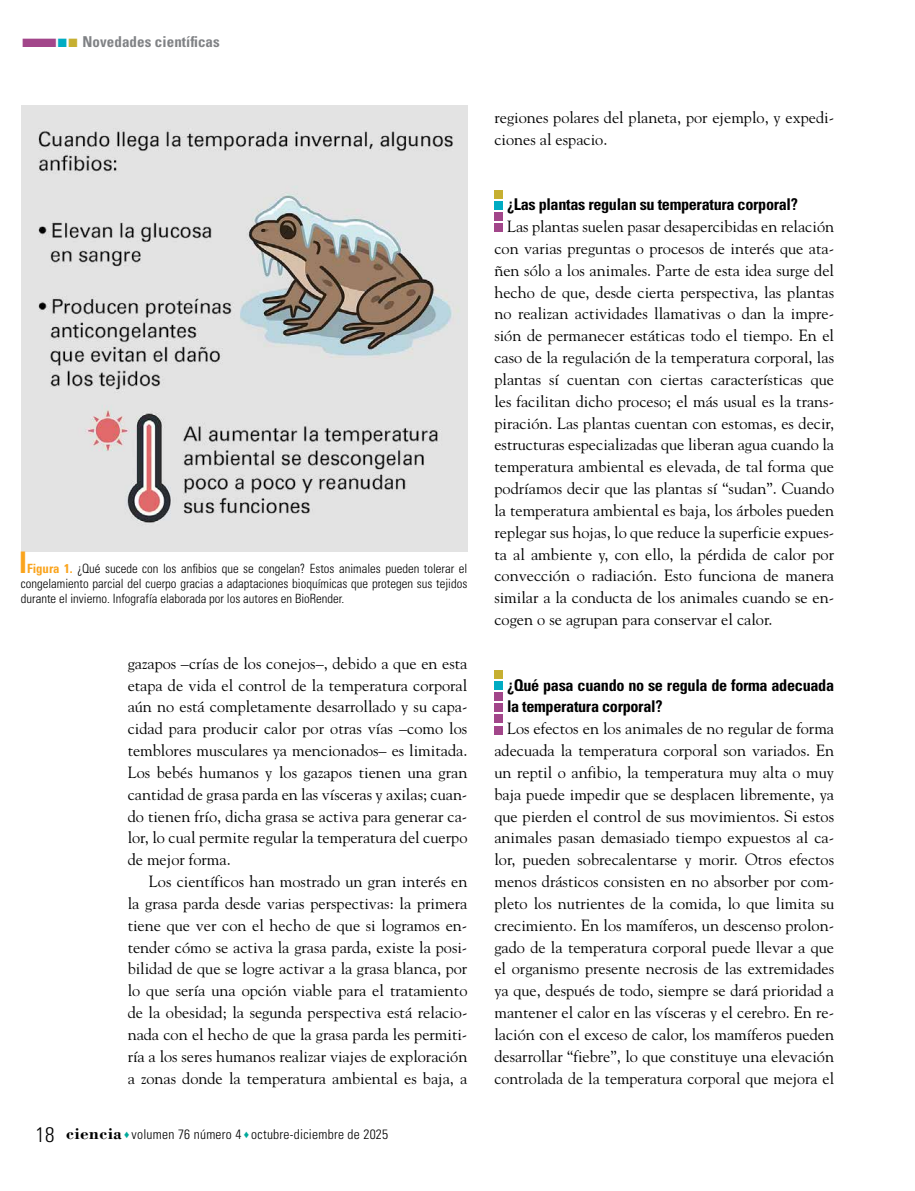
<style>
.page{position:relative;width:915px;height:1191px;background:#fff}
.page>*{position:absolute;margin:0;border:0;box-sizing:border-box;transform-origin:0 0}
.t1{font:16.2px/21.8px "Goudy Std";color:#000;text-align:justify}
.t2{font:700 condensed 16.2px/21.8px "Univers LT Std";letter-spacing:-.02em;color:#000}
.t3{font:700 condensed 15px "Univers LT Std";letter-spacing:.005em;color:#808285}
.t4{font:300 condensed 13.5px "Univers LT Std";letter-spacing:.02em;color:#000}
.t5{font:300 condensed 12.75px/15px "Univers LT Std";color:#000;text-align:justify}
.s1{color:#a2468a}
.s2{color:#00acc3}
.s3{color:#c6af31}
.s4{color:#faa41d}
.s5{font-weight:700;color:#faa41d}
.s6{font-size:21px}
.s7{font-family:"Bodoni Std";font-weight:700;font-stretch:normal;font-size:17.25px}
.s8{color:#00a99b}
</style>
<div class="page">
<div style="left:494px;top:224px;width:8px;height:8px;background:#a2468a"></div>
<div style="left:494px;top:212px;width:8px;height:9px;background:#a2468a"></div>
<div style="left:494px;top:201px;width:8px;height:9px;background:#00acc3"></div>
<div style="left:494px;top:190px;width:8px;height:8px;background:#c6af31"></div>
<img style="left:21px;top:105px;width:446px;height:446px">
<div style="left:494px;top:703px;width:8px;height:9px;background:#a2468a"></div>
<div style="left:494px;top:692px;width:8px;height:9px;background:#a2468a"></div>
<div style="left:494px;top:681px;width:8px;height:8px;background:#00acc3"></div>
<div style="left:494px;top:670px;width:8px;height:8px;background:#c6af31"></div>
<div style="left:494px;top:726px;width:8px;height:8px;background:#a2468a"></div>
<div style="left:494px;top:714px;width:8px;height:9px;background:#a2468a"></div>
<p class="t3" style="left:21px;top:32px;width:200px"><span class="s1">■</span><span class="s2">■</span><span class="s3">■</span> Novedades científicas</p>
<p class="t5" style="left:21px;top:561px;width:448px"><span class="s4">■</span> <span class="s5">Figura 1.</span> ¿Qué sucede con los anfibios que se congelan? Estos animales pueden tolerar el congelamiento parcial del cuerpo gracias a adaptaciones bioquímicas que protegen sus tejidos durante el invierno. Infografía elaborada por los autores en BioRender.</p>
<p class="t1" style="left:128px;top:652px;width:341px">gazapos –crías de los conejos–, debido a que en esta etapa de vida el control de la temperatura corporal aún no está completamente desarrollado y su capa&shy;cidad para producir calor por otras vías –como los temblores musculares ya mencionados– es limitada.<br>Los bebés humanos y los gazapos tienen una gran cantidad de grasa parda en las vísceras y axilas; cuan&shy;do tienen frío, dicha grasa se activa para generar ca&shy;lor, lo cual permite regular la temperatura del cuerpo de mejor forma.</p>
<p class="t1" style="left:128px;top:870px;width:341px;text-indent:21px">Los científicos han mostrado un gran interés en la grasa parda desde varias perspectivas: la primera tiene que ver con el hecho de que si logramos en&shy;tender cómo se activa la grasa parda, existe la posi&shy;bilidad de que se logre activar a la grasa blanca, por lo que sería una opción viable para el tratamiento de la obesidad; la segunda perspectiva está relacio&shy;nada con el hecho de que la grasa parda les permiti&shy;ría a los seres humanos realizar viajes de exploración a zonas donde la temperatura ambiental es baja, a</p>
<p class="t4" style="left:36px;top:1126px;width:354px"><span class="s6">18</span> <span class="s7">ciencia</span> <span class="s8">♦</span> volumen 76 número 4 <span class="s8">♦</span> octubre-diciembre de 2025</p>
<p class="t1" style="left:494px;top:106px;width:341px">regiones polares del planeta, por ejemplo, y expedi&shy;ciones al espacio.</p>
<p class="t2" style="left:507px;top:193px;width:292px">¿Las plantas regulan su temperatura corporal?</p>
<p class="t1" style="left:494px;top:215px;width:341px;text-indent:13px">Las plantas suelen pasar desapercibidas en relación con varias preguntas o procesos de interés que ata&shy;ñen sólo a los animales. Parte de esta idea surge del hecho de que, desde cierta perspectiva, las plantas no realizan actividades llamativas o dan la impre&shy;sión de permanecer estáticas todo el tiempo. En el caso de la regulación de la temperatura corporal, las plantas sí cuentan con ciertas características que les facilitan dicho proceso; el más usual es la trans&shy;piración. Las plantas cuentan con estomas, es decir, estructuras especializadas que liberan agua cuando la temperatura ambiental es elevada, de tal forma que podríamos decir que las plantas sí “sudan”. Cuando la temperatura ambiental es baja, los árboles pueden replegar sus hojas, lo que reduce la superficie expues&shy;ta al ambiente y, con ello, la pérdida de calor por convección o radiación. Esto funciona de manera similar a la conducta de los animales cuando se en&shy;cogen o se agrupan para conservar el calor.</p>
<p class="t2" style="left:507px;top:674px;width:328px">¿Qué pasa cuando no se regula de forma adecuada la temperatura corporal?</p>
<p class="t1" style="left:494px;top:717px;width:341px;text-indent:13px">Los efectos en los animales de no regular de forma adecuada la temperatura corporal son variados. En un reptil o anfibio, la temperatura muy alta o muy baja puede impedir que se desplacen libremente, ya que pierden el control de sus movimientos. Si estos animales pasan demasiado tiempo expuestos al ca&shy;lor, pueden sobrecalentarse y morir. Otros efectos menos drásticos consisten en no absorber por com&shy;pleto los nutrientes de la comida, lo que limita su crecimiento. En los mamíferos, un descenso prolon&shy;gado de la temperatura corporal puede llevar a que el organismo presente necrosis de las extremidades ya que, después de todo, siempre se dará prioridad a mantener el calor en las vísceras y el cerebro. En re&shy;lación con el exceso de calor, los mamíferos pueden desarrollar “fiebre”, lo que constituye una elevación controlada de la temperatura corporal que mejora el</p>
</div>
